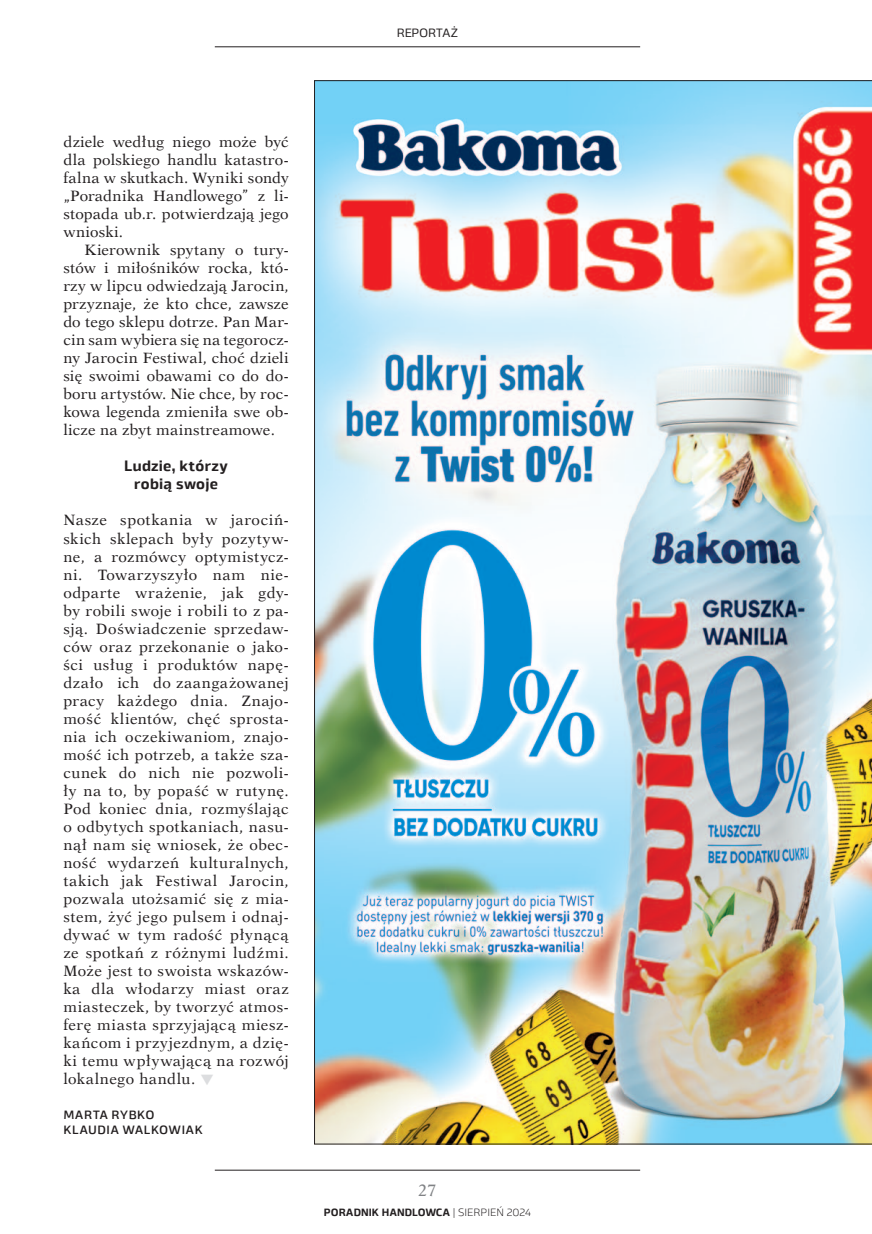
<style>
.page{position:relative;width:872px;height:1234px;background:#fff}
.page>*{position:absolute;margin:0;border:0;box-sizing:border-box;transform-origin:0 0}
.t1{font:16.5px "Dutch 823 EU";color:#808285}
.t2{font:15px/18px "Dutch 823 EU";letter-spacing:.02em;color:#231f20;text-align:justify}
.t3{font:700 15px/18px "Byker";letter-spacing:.015em;color:#231f20;text-align:center}
.t4{font:500 12px/15px "Byker";color:#231f20}
.t5{font:12px "Byker";letter-spacing:-.02em;color:#231f20}
.t6{font:700 10.5px "Byker";color:#231f20}
.s1{color:#dcdddf}
.s2{font-weight:300}
</style>
<div class="page">
<hr style="left:215px;top:1169px;width:425px;height:1px;background:#231f20">
<hr style="left:215px;top:46px;width:425px;height:1px;background:#231f20">
<img style="left:314px;top:80px;width:558px;height:1063px">
<p class="t5" style="left:397px;top:23px;width:62px">REPORTAŻ</p>
<p class="t2" style="left:63px;top:133px;width:227px">dziele według niego może być dla polskiego handlu katastro&shy;falna w skutkach. Wyniki sondy „Poradnika Handlowego” z li&shy;stopada ub.r. potwierdzają jego wnioski.</p>
<p class="t2" style="left:63px;top:241px;width:227px;text-indent:21px">Kierownik spytany o tury&shy;stów i miłośników rocka, któ&shy;rzy w lipcu odwiedzają Jarocin, przyznaje, że kto chce, zawsze do tego sklepu dotrze. Pan Mar&shy;cin sam wybiera się na tegorocz&shy;ny Jarocin Festiwal, choć dzieli się swoimi obawami co do do&shy;boru artystów. Nie chce, by roc&shy;kowa legenda zmieniła swe ob&shy;licze na zbyt mainstreamowe.</p>
<p class="t3" style="left:124px;top:456px;width:105px">Ludzie, którzy robią swoje</p>
<p class="t2" style="left:63px;top:511px;width:227px">Nasze spotkania w jarociń&shy;skich sklepach były pozytyw&shy;ne, a rozmówcy optymistycz&shy;ni. Towarzyszyło nam nie&shy;odparte wrażenie, jak gdy&shy;by robili swoje i robili to z pa&shy;sją. Doświadczenie sprzedaw&shy;ców oraz przekonanie o jako&shy;ści usług i produktów napę&shy;dzało ich do zaangażowanej pracy każdego dnia. Znajo&shy;mość klientów, chęć sprosta&shy;nia ich oczekiwaniom, znajo&shy;mość ich potrzeb, a także sza&shy;cunek do nich nie pozwoli&shy;ły na to, by popaść w rutynę.<br>Pod koniec dnia, rozmyślając o odbytych spotkaniach, nasu&shy;nął nam się wniosek, że obec&shy;ność wydarzeń kulturalnych, takich jak Festiwal Jarocin, pozwala utożsamić się z mia&shy;stem, żyć jego pulsem i odnaj&shy;dywać w tym radość płynącą ze spotkań z różnymi ludźmi.<br>Może jest to swoista wskazów&shy;ka dla włodarzy miast oraz miasteczek, by tworzyć atmos&shy;ferę miasta sprzyjającą miesz&shy;kańcom i przyjezdnym, a dzię&shy;ki temu wpływającą na rozwój lokalnego handlu. <span class="s1">▼</span></p>
<p class="t4" style="left:63px;top:1106px;width:141px">MARTA RYBKO<br>KLAUDIA WALKOWIAK</p>
<p class="t1" style="left:418px;top:1179px;width:20px">27</p>
<p class="t6" style="left:324px;top:1203px;width:209px">PORADNIK HANDLOWCA <span class="s2">| SIERPIEŃ 2024</span></p>
</div>
